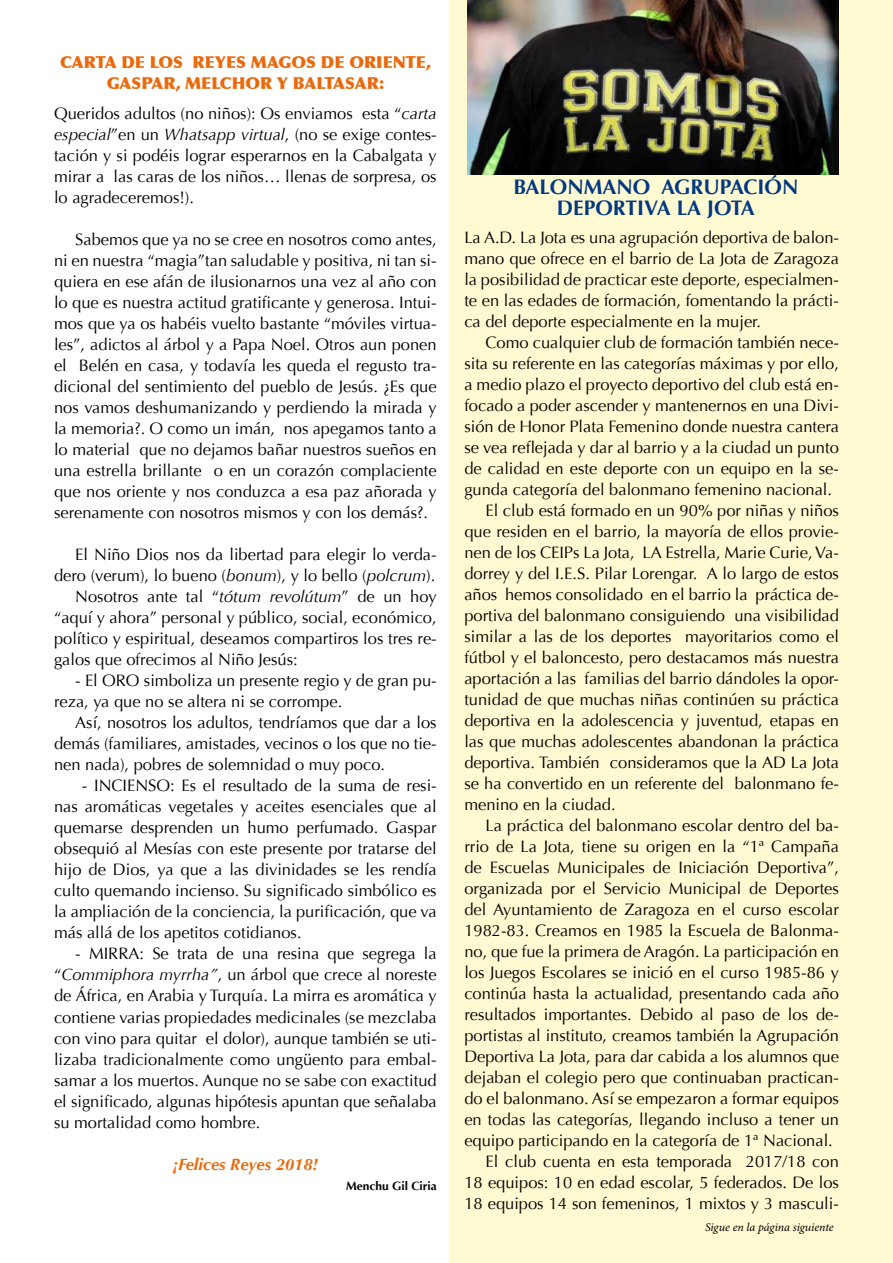
<style>
.page{position:relative;width:893px;height:1263px;background:#fff}
.page>*{position:absolute;margin:0;border:0;box-sizing:border-box;transform-origin:0 0}
.t1{font:700 21px/21px "Optima";color:#003882;text-align:center}
.t2{font:16.5px/21px "Optima";color:#000;text-align:justify}
.t3{font:900 16.5px/21px "Optima";color:#eb690b;text-align:center}
.t4{font:italic 700 16.5px "Optima";color:#eb690b}
.t5{font:italic 12px "Minion Pro";letter-spacing:-.005em;color:#000}
.t6{font:700 12px "Optima";color:#000}
.s1{font-style:italic}
</style>
<div class="page">
<div style="left:450px;top:1px;width:443px;height:1262px;background:#fffad1"></div>
<img style="left:468px;top:1px;width:371px;height:174px">
<p class="t3" style="left:60px;top:52px;width:372px">CARTA DE LOS REYES MAGOS DE ORIENTE,<br>GASPAR, MELCHOR Y BALTASAR:</p>
<p class="t2" style="left:54px;top:103px;width:384px">Queridos adultos (no niños): Os enviamos esta “<span class="s1">carta especial</span>”en un <span class="s1">Whatsapp virtual</span>, (no se exige contes&shy;tación y si podéis lograr esperarnos en la Cabalgata y mirar a las caras de los niños… llenas de sorpresa, os lo agradeceremos!).</p>
<p class="t2" style="left:54px;top:229px;width:384px;text-indent:21px">Sabemos que ya no se cree en nosotros como antes, ni en nuestra “magia”tan saludable y positiva, ni tan si&shy;quiera en ese afán de ilusionarnos una vez al año con lo que es nuestra actitud gratificante y generosa. Intui&shy;mos que ya os habéis vuelto bastante “móviles virtua&shy;les”, adictos al árbol y a Papa Noel. Otros aun ponen el Belén en casa, y todavía les queda el regusto tra&shy;dicional del sentimiento del pueblo de Jesús. ¿Es que nos vamos deshumanizando y perdiendo la mirada y la memoria?. O como un imán, nos apegamos tanto a lo material que no dejamos bañar nuestros sueños en una estrella brillante o en un corazón complaciente que nos oriente y nos conduzca a esa paz añorada y serenamente con nosotros mismos y con los demás?.</p>
<p class="t2" style="left:75px;top:544px;width:363px">El Niño Dios nos da libertad para elegir lo verda-</p>
<p class="t2" style="left:54px;top:565px;width:383px">dero (verum), lo bueno (<span class="s1">bonum</span>), y lo bello (<span class="s1">polcrum</span>).</p>
<p class="t2" style="left:75px;top:586px;width:363px">Nosotros ante tal “<span class="s1">tótum revolútum</span>” de un hoy</p>
<p class="t2" style="left:54px;top:607px;width:384px">“aquí y ahora” personal y público, social, económico,</p>
<p class="t2" style="left:54px;top:628px;width:384px">político y espiritual, deseamos compartiros los tres re-</p>
<p class="t2" style="left:54px;top:649px;width:245px">galos que ofrecimos al Niño Jesús:</p>
<p class="t2" style="left:54px;top:670px;width:384px;text-indent:21px">- El ORO simboliza un presente regio y de gran pu&shy;reza, ya que no se altera ni se corrompe.</p>
<p class="t2" style="left:54px;top:712px;width:384px;text-indent:21px">Así, nosotros los adultos, tendríamos que dar a los demás (familiares, amistades, vecinos o los que no tie&shy;nen nada), pobres de solemnidad o muy poco.</p>
<p class="t2" style="left:54px;top:775px;width:384px;text-indent:28px">- INCIENSO: Es el resultado de la suma de resi&shy;nas aromáticas vegetales y aceites esenciales que al quemarse desprenden un humo perfumado. Gaspar obsequió al Mesías con este presente por tratarse del hijo de Dios, ya que a las divinidades se les rendía culto quemando incienso. Su significado simbólico es la ampliación de la conciencia, la purificación, que va más allá de los apetitos cotidianos.</p>
<p class="t2" style="left:54px;top:943px;width:384px;text-indent:21px">- MIRRA: Se trata de una resina que segrega la “<span class="s1">Commiphora myrrha”</span>, un árbol que crece al noreste de África, en Arabia y Turquía. La mirra es aromática y contiene varias propiedades medicinales (se mezclaba con vino para quitar el dolor), aunque también se uti&shy;lizaba tradicionalmente como ungüento para embal&shy;samar a los muertos. Aunque no se sabe con exactitud el significado, algunas hipótesis apuntan que señalaba su mortalidad como hombre.</p>
<p class="t4" style="left:173px;top:1154px;width:147px">¡Felices Reyes 2018!</p>
<p class="t6" style="left:346px;top:1179px;width:92px">Menchu Gil Ciria</p>
<p class="t1" style="left:513px;top:177px;width:287px">BALONMANO AGRUPACIÓN<br>DEPORTIVA LA JOTA</p>
<p class="t2" style="left:464px;top:227px;width:376px">La A.D. La Jota es una agrupación deportiva de balon&shy;mano que ofrece en el barrio de La Jota de Zaragoza la posibilidad de practicar este deporte, especialmen&shy;te en las edades de formación, fomentando la prácti&shy;ca del deporte especialmente en la mujer.</p>
<p class="t2" style="left:486px;top:332px;width:355px">Como cualquier club de formación también nece-</p>
<p class="t2" style="left:464px;top:353px;width:376px">sita su referente en las categorías máximas y por ello,</p>
<p class="t2" style="left:464px;top:374px;width:376px">a medio plazo el proyecto deportivo del club está en-</p>
<p class="t2" style="left:464px;top:395px;width:376px">focado a poder ascender y mantenernos en una Divi-</p>
<p class="t2" style="left:464px;top:416px;width:376px">sión de Honor Plata Femenino donde nuestra cantera</p>
<p class="t2" style="left:464px;top:437px;width:376px">se vea reflejada y dar al barrio y a la ciudad un punto</p>
<p class="t2" style="left:464px;top:458px;width:376px">de calidad en este deporte con un equipo en la se-</p>
<p class="t2" style="left:464px;top:479px;width:369px">gunda categoría del balonmano femenino nacional.</p>
<p class="t2" style="left:486px;top:500px;width:355px">El club está formado en un 90% por niñas y niños</p>
<p class="t2" style="left:464px;top:521px;width:376px">que residen en el barrio, la mayoría de ellos provie-</p>
<p class="t2" style="left:464px;top:542px;width:376px">nen de los CEIPs La Jota, LA Estrella, Marie Curie, Va-</p>
<p class="t2" style="left:464px;top:563px;width:376px">dorrey y del I.E.S. Pilar Lorengar. A lo largo de estos</p>
<p class="t2" style="left:464px;top:584px;width:376px">años hemos consolidado en el barrio la práctica de-</p>
<p class="t2" style="left:464px;top:605px;width:376px">portiva del balonmano consiguiendo una visibilidad</p>
<p class="t2" style="left:464px;top:626px;width:376px">similar a las de los deportes mayoritarios como el</p>
<p class="t2" style="left:464px;top:647px;width:376px">fútbol y el baloncesto, pero destacamos más nuestra</p>
<p class="t2" style="left:464px;top:668px;width:376px">aportación a las familias del barrio dándoles la opor-</p>
<p class="t2" style="left:464px;top:689px;width:376px">tunidad de que muchas niñas continúen su práctica</p>
<p class="t2" style="left:464px;top:710px;width:376px">deportiva en la adolescencia y juventud, etapas en</p>
<p class="t2" style="left:464px;top:731px;width:376px">las que muchas adolescentes abandonan la práctica</p>
<p class="t2" style="left:464px;top:752px;width:376px">deportiva. También consideramos que la AD La Jota</p>
<p class="t2" style="left:464px;top:773px;width:376px">se ha convertido en un referente del balonmano fe-</p>
<p class="t2" style="left:464px;top:794px;width:153px">menino en la ciudad.</p>
<p class="t2" style="left:486px;top:815px;width:355px">La práctica del balonmano escolar dentro del ba-</p>
<p class="t2" style="left:464px;top:836px;width:376px">rrio de La Jota, tiene su origen en la “1ª Campaña</p>
<p class="t2" style="left:464px;top:857px;width:376px">de Escuelas Municipales de Iniciación Deportiva”,</p>
<p class="t2" style="left:464px;top:878px;width:376px">organizada por el Servicio Municipal de Deportes</p>
<p class="t2" style="left:464px;top:899px;width:376px">del Ayuntamiento de Zaragoza en el curso escolar</p>
<p class="t2" style="left:464px;top:920px;width:376px">1982-83. Creamos en 1985 la Escuela de Balonma-</p>
<p class="t2" style="left:464px;top:941px;width:376px">no, que fue la primera de Aragón. La participación en</p>
<p class="t2" style="left:464px;top:962px;width:376px">los Juegos Escolares se inició en el curso 1985-86 y</p>
<p class="t2" style="left:464px;top:983px;width:376px">continúa hasta la actualidad, presentando cada año</p>
<p class="t2" style="left:464px;top:1004px;width:376px">resultados importantes. Debido al paso de los de-</p>
<p class="t2" style="left:464px;top:1025px;width:376px">portistas al instituto, creamos también la Agrupación</p>
<p class="t2" style="left:464px;top:1046px;width:376px">Deportiva La Jota, para dar cabida a los alumnos que</p>
<p class="t2" style="left:464px;top:1067px;width:376px">dejaban el colegio pero que continuaban practican-</p>
<p class="t2" style="left:464px;top:1088px;width:376px">do el balonmano. Así se empezaron a formar equipos</p>
<p class="t2" style="left:464px;top:1109px;width:376px">en todas las categorías, llegando incluso a tener un</p>
<p class="t2" style="left:464px;top:1130px;width:370px">equipo participando en la categoría de 1ª Nacional.</p>
<p class="t2" style="left:486px;top:1151px;width:355px">El club cuenta en esta temporada 2017/18 con</p>
<p class="t2" style="left:464px;top:1172px;width:376px">18 equipos: 10 en edad escolar, 5 federados. De los</p>
<p class="t2" style="left:464px;top:1193px;width:376px">18 equipos 14 son femeninos, 1 mixtos y 3 masculi-</p>
<p class="t5" style="left:705px;top:1219px;width:130px">Sigue en la página siguiente</p>
</div>
